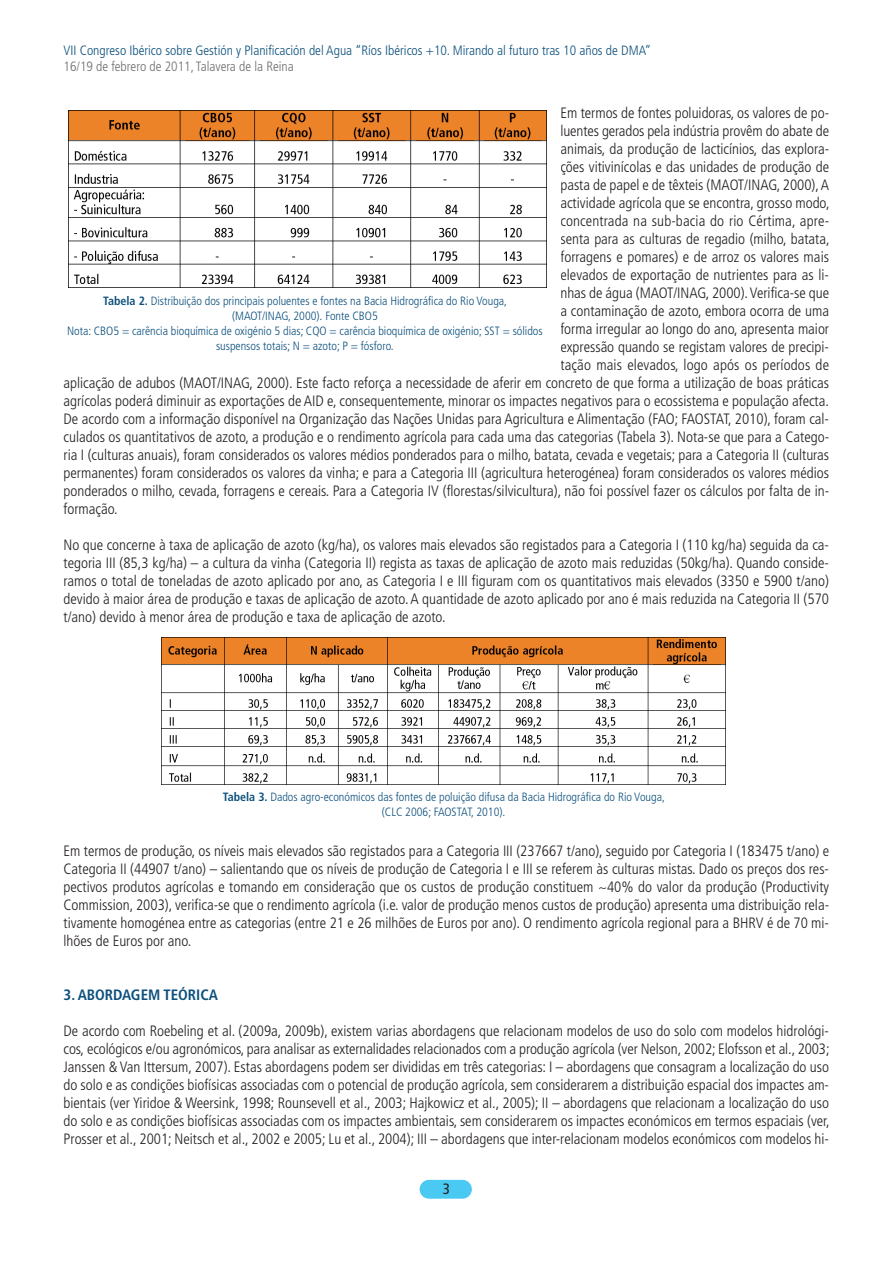
<style>
.page{position:relative;width:893px;height:1263px;background:#fff}
.page>*{position:absolute;margin:0;border:0;box-sizing:border-box;transform-origin:0 0}
.t1{font:300 condensed 15px/18px "Frutiger";color:#231f20;text-align:justify}
.t2{font:700 condensed 15px "Frutiger";color:#0c507d}
.t3{font:condensed 15px "Frutiger";color:#231f20}
.t4{font:300 condensed 13.5px "Frutiger";color:#0c507d}
.t5{font:300 condensed 13.5px "Frutiger";color:#6c6d70}
.t6{font:300 condensed 12px/15px "Frutiger";color:#0c507d;text-align:center}
.s1{font-weight:700}
</style>
<div class="page">
<div style="left:420px;top:1180px;width:52px;height:19px;background:#4ac9f2;border-radius:9px"></div>
<img style="left:68px;top:110px;width:478px;height:177px">
<img style="left:162px;top:637px;width:564px;height:147px">
<p class="t4" style="left:64px;top:45px;width:589px">VII Congreso Ibérico sobre Gestión y Planificación del Agua “Ríos Ibéricos +10. Mirando al futuro tras 10 años de DMA”</p>
<p class="t5" style="left:64px;top:61px;width:232px">16/19 de febrero de 2011, Talavera de la Reina</p>
<p class="t1" style="left:560px;top:105px;width:270px">Em termos de fontes poluidoras, os valores de po-</p>
<p class="t1" style="left:560px;top:123px;width:270px">luentes gerados pela indústria provêm do abate de</p>
<p class="t1" style="left:560px;top:141px;width:270px">animais, da produção de lacticínios, das explora-</p>
<p class="t1" style="left:560px;top:159px;width:270px">ções vitivinícolas e das unidades de produção de</p>
<p class="t1" style="left:560px;top:177px;width:270px">pasta de papel e de têxteis (MAOT/INAG, 2000), A</p>
<p class="t1" style="left:560px;top:195px;width:271px">actividade agrícola que se encontra, grosso modo,</p>
<p class="t1" style="left:560px;top:213px;width:270px">concentrada na sub-bacia do rio Cértima, apre-</p>
<p class="t1" style="left:560px;top:231px;width:271px">senta para as culturas de regadio (milho, batata,</p>
<p class="t1" style="left:560px;top:249px;width:270px">forragens e pomares) e de arroz os valores mais</p>
<p class="t1" style="left:560px;top:267px;width:270px">elevados de exportação de nutrientes para as li-</p>
<p class="t1" style="left:560px;top:285px;width:270px">nhas de água (MAOT/INAG, 2000).Verifica-se que</p>
<p class="t1" style="left:560px;top:303px;width:270px">a contaminação de azoto, embora ocorra de uma</p>
<p class="t1" style="left:560px;top:321px;width:270px">forma irregular ao longo do ano, apresenta maior</p>
<p class="t1" style="left:560px;top:339px;width:270px">expressão quando se registam valores de precipi-</p>
<p class="t1" style="left:560px;top:357px;width:270px">tação mais elevados, logo após os períodos de</p>
<p class="t1" style="left:64px;top:375px;width:767px">aplicação de adubos (MAOT/INAG, 2000). Este facto reforça a necessidade de aferir em concreto de que forma a utilização de boas práticas</p>
<p class="t1" style="left:64px;top:393px;width:767px">agrícolas poderá diminuir as exportações de AID e, consequentemente, minorar os impactes negativos para o ecossistema e população afecta.</p>
<p class="t1" style="left:64px;top:411px;width:767px">De acordo com a informação disponível na Organização das Nações Unidas para Agricultura e Alimentação (FAO; FAOSTAT, 2010), foram cal-</p>
<p class="t1" style="left:64px;top:429px;width:767px">culados os quantitativos de azoto, a produção e o rendimento agrícola para cada uma das categorias (Tabela 3). Nota-se que para a Catego-</p>
<p class="t1" style="left:64px;top:447px;width:767px">ria I (culturas anuais), foram considerados os valores médios ponderados para o milho, batata, cevada e vegetais; para a Categoria II (culturas</p>
<p class="t1" style="left:64px;top:465px;width:767px">permanentes) foram considerados os valores da vinha; e para a Categoria III (agricultura heterogénea) foram considerados os valores médios</p>
<p class="t1" style="left:64px;top:483px;width:767px">ponderados o milho, cevada, forragens e cereais. Para a Categoria IV (florestas/silvicultura), não foi possível fazer os cálculos por falta de in-</p>
<p class="t1" style="left:64px;top:501px;width:56px">formação.</p>
<p class="t1" style="left:64px;top:537px;width:767px">No que concerne à taxa de aplicação de azoto (kg/ha), os valores mais elevados são registados para a Categoria I (110 kg/ha) seguida da ca&shy;tegoria III (85,3 kg/ha) – a cultura da vinha (Categoria II) regista as taxas de aplicação de azoto mais reduzidas (50kg/ha). Quando conside&shy;ramos o total de toneladas de azoto aplicado por ano, as Categoria I e III figuram com os quantitativos mais elevados (3350 e 5900 t/ano) devido à maior área de produção e taxas de aplicação de azoto. A quantidade de azoto aplicado por ano é mais reduzida na Categoria II (570 t/ano) devido à menor área de produção e taxa de aplicação de azoto.</p>
<p class="t6" style="left:67px;top:294px;width:477px"><span class="s1">Tabela 2.</span> Distribuição dos principais poluentes e fontes na Bacia Hidrográfica do Rio Vouga,<br>(MAOT/INAG, 2000). Fonte CBO5<br>Nota: CBO5 = carência bioquímica de oxigénio 5 dias; CQO = carência bioquímica de oxigénio; SST = sólidos suspensos totais; N = azoto; P = fósforo.</p>
<p class="t6" style="left:223px;top:791px;width:444px"><span class="s1">Tabela 3.</span> Dados agro-económicos das fontes de poluição difusa da Bacia Hidrográfica do Rio Vouga, (CLC 2006; FAOSTAT, 2010).</p>
<p class="t1" style="left:64px;top:843px;width:767px">Em termos de produção, os níveis mais elevados são registados para a Categoria III (237667 t/ano), seguido por Categoria I (183475 t/ano) e Categoria II (44907 t/ano) – salientando que os níveis de produção de Categoria I e III se referem às culturas mistas. Dado os preços dos res&shy;pectivos produtos agrícolas e tomando em consideração que os custos de produção constituem ~40% do valor da produção (Productivity Commission, 2003), verifica-se que o rendimento agrícola (i.e. valor de produção menos custos de produção) apresenta uma distribuição rela&shy;tivamente homogénea entre as categorias (entre 21 e 26 milhões de Euros por ano). O rendimento agrícola regional para a BHRV é de 70 mi&shy;lhões de Euros por ano.</p>
<p class="t2" style="left:64px;top:988px;width:156px">3. ABORDAGEM TEÓRICA</p>
<p class="t1" style="left:64px;top:1023px;width:767px">De acordo com Roebeling et al. (2009a, 2009b), existem varias abordagens que relacionam modelos de uso do solo com modelos hidrológi&shy;cos, ecológicos e/ou agronómicos, para analisar as externalidades relacionados com a produção agrícola (ver Nelson, 2002; Elofsson et al., 2003; Janssen &amp; Van Ittersum, 2007). Estas abordagens podem ser divididas em três categorias: I – abordagens que consagram a localização do uso do solo e as condições biofísicas associadas com o potencial de produção agrícola, sem considerarem a distribuição espacial dos impactes am&shy;bientais (ver Yiridoe &amp; Weersink, 1998; Rounsevell et al., 2003; Hajkowicz et al., 2005); II – abordagens que relacionam a localização do uso do solo e as condições biofísicas associadas com os impactes ambientais, sem considerarem os impactes económicos em termos espaciais (ver, Prosser et al., 2001; Neitsch et al., 2002 e 2005; Lu et al., 2004); III – abordagens que inter-relacionam modelos económicos com modelos hi-</p>
<p class="t3" style="left:443px;top:1183px;width:9px">3</p>
</div>
